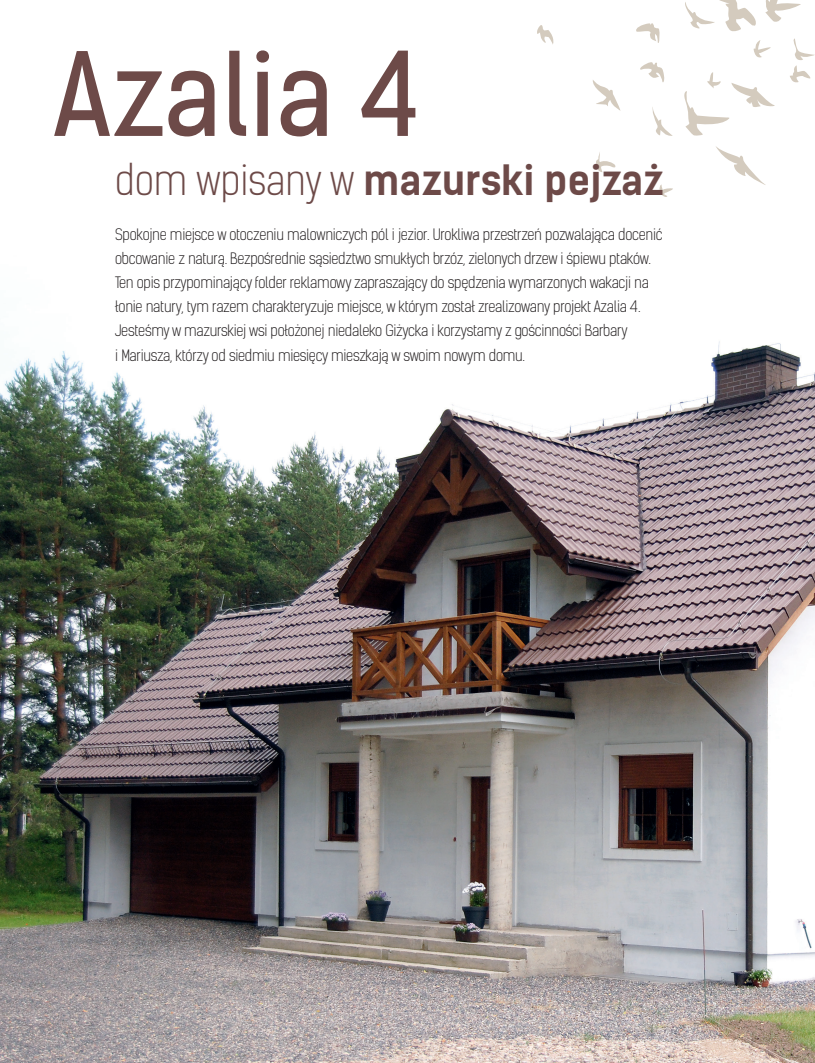
<style>
.page{position:relative;width:815px;height:1063px;background:#fff}
.page>*{position:absolute;margin:0;border:0;box-sizing:border-box;transform-origin:0 0}
.artykuł_-_treść{font:110.38px "Kelson Sans";color:#6d4a48}
.artykuł_-_treść-2{font:700 39.75px "Kelson Sans";color:#6d4a48}
.artykuł_-_treść-3{font:300 15px/24.1px "Kelson Sans";letter-spacing:-.02em;color:#231f20}
.s1{font-weight:300}
</style>
<div class="page">
<img style="left:0;top:38px;width:815px;height:1025px">
<svg style="left:592px;top:80px;width:29px;height:31px"></svg>
<svg style="left:594px;top:151px;width:22px;height:22px"></svg>
<svg style="left:536px;top:25px;width:20px;height:20px"></svg>
<svg style="left:753px;top:40px;width:18px;height:20px"></svg>
<svg style="left:685px;top:0;width:71px;height:32px"></svg>
<svg style="left:651px;top:107px;width:22px;height:30px"></svg>
<svg style="left:715px;top:146px;width:51px;height:39px"></svg>
<svg style="left:765px;top:0;width:36px;height:22px"></svg>
<svg style="left:790px;top:39px;width:25px;height:45px"></svg>
<svg style="left:635px;top:23px;width:26px;height:20px"></svg>
<svg style="left:640px;top:60px;width:25px;height:23px"></svg>
<svg style="left:682px;top:72px;width:97px;height:64px"></svg>
<svg style="left:658px;top:184px;width:16px;height:13px"></svg>
<p class="artykuł_-_treść" style="left:53px;top:27px;width:370px">Azalia 4</p>
<p class="artykuł_-_treść-2" style="left:115px;top:156px;width:550px"><span class="s1">dom wpisany w</span> mazurski pejzaż</p>
<p class="artykuł_-_treść-3" style="left:115px;top:222px;width:549px">Spokojne miejsce w otoczeniu malowniczych pól i jezior. Urokliwa przestrzeń pozwalająca docenić obcowanie z naturą. Bezpośrednie sąsiedztwo smukłych brzóz, zielonych drzew i śpiewu ptaków.<br>Ten opis przypominający folder reklamowy zapraszający do spędzenia wymarzonych wakacji na łonie natury, tym razem charakteryzuje miejsce, w którym został zrealizowany projekt Azalia 4.<br>Jesteśmy w mazurskiej wsi położonej niedaleko Giżycka i korzystamy z gościnności Barbary<br>i Mariusza, którzy od siedmiu miesięcy mieszkają w swoim nowym domu.</p>
</div>
